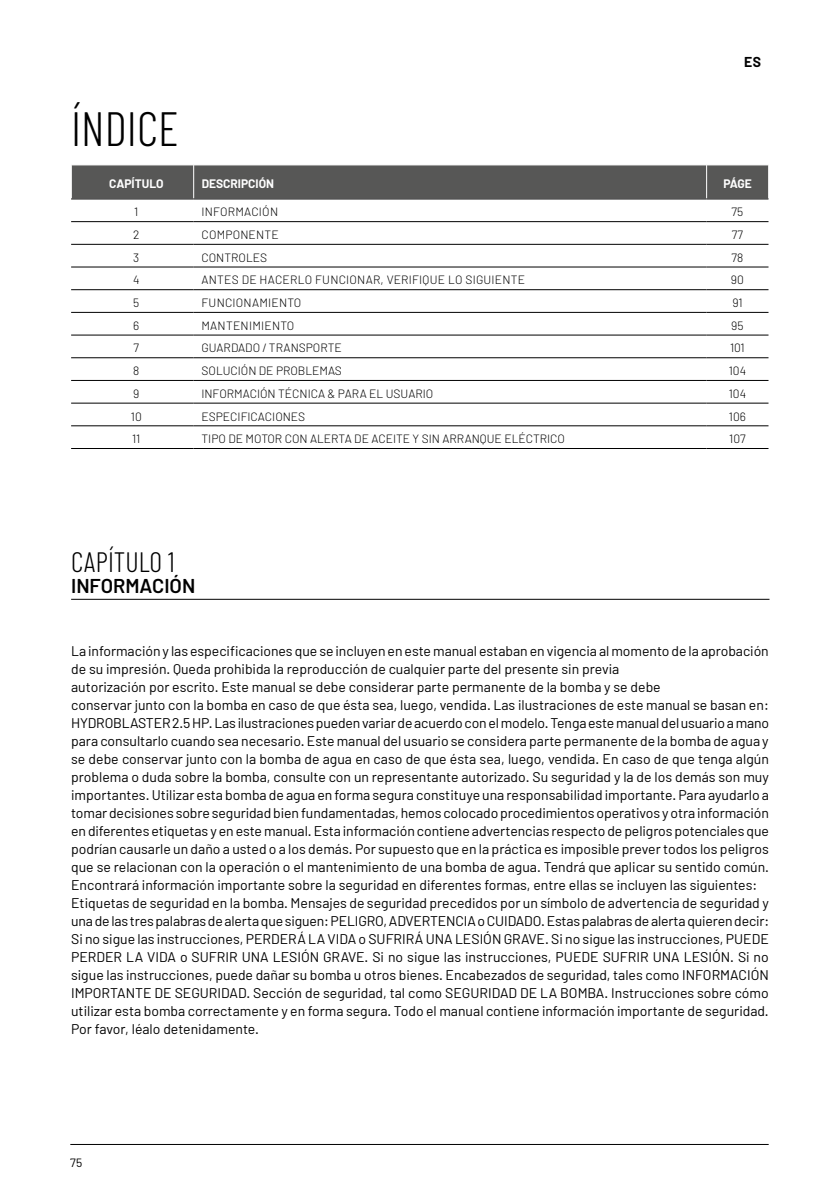
<style>
.page{position:relative;width:840px;height:1191px;background:#fff}
.page>*{position:absolute;margin:0;border:0;box-sizing:border-box;transform-origin:0 0}
.t1{font:300 48px "Barlow Condensed";color:#000}
.t2{font:300 28px "Barlow Condensed";color:#000}
.t3{font:600 20px "Barlow";color:#000}
.t4{font:14px/18px "Barlow";color:#000}
.t5{font:700 14px "Barlow";color:#000}
.t6{font:300 12px "Barlow";color:#000}
.t7{font:300 12px "Barlow";letter-spacing:.02em;color:#000}
.t8{font:700 12px "Barlow";color:#fff}
.t9{font:12px "Barlow";color:#000}
</style>
<div class="page">
<hr style="left:70px;top:1144px;width:698px;height:1px;background:#000">
<div style="left:72px;top:166px;width:695px;height:33px;background:#575756"></div>
<hr style="left:705px;top:165px;width:1px;height:34px;background:#fff">
<hr style="left:193px;top:165px;width:1px;height:34px;background:#fff">
<svg style="left:71px;top:222px;width:697px;height:205px"></svg>
<hr style="left:71px;top:221px;width:122px;height:1px;background:#000">
<hr style="left:193px;top:221px;width:513px;height:1px;background:#000">
<hr style="left:706px;top:221px;width:62px;height:1px;background:#000">
<hr style="left:71px;top:244px;width:122px;height:1px;background:#000">
<hr style="left:193px;top:244px;width:513px;height:1px;background:#000">
<hr style="left:706px;top:244px;width:62px;height:1px;background:#000">
<hr style="left:71px;top:267px;width:122px;height:1px;background:#000">
<hr style="left:193px;top:267px;width:513px;height:1px;background:#000">
<hr style="left:706px;top:267px;width:62px;height:1px;background:#000">
<hr style="left:71px;top:289px;width:122px;height:1px;background:#000">
<hr style="left:193px;top:289px;width:513px;height:1px;background:#000">
<hr style="left:706px;top:289px;width:62px;height:1px;background:#000">
<hr style="left:71px;top:312px;width:122px;height:1px;background:#000">
<hr style="left:193px;top:312px;width:513px;height:1px;background:#000">
<hr style="left:706px;top:312px;width:62px;height:1px;background:#000">
<hr style="left:71px;top:335px;width:122px;height:1px;background:#000">
<hr style="left:71px;top:357px;width:122px;height:1px;background:#000">
<hr style="left:71px;top:380px;width:122px;height:1px;background:#000">
<hr style="left:71px;top:403px;width:122px;height:1px;background:#000">
<hr style="left:71px;top:425px;width:122px;height:1px;background:#000">
<hr style="left:71px;top:448px;width:122px;height:1px;background:#000">
<hr style="left:193px;top:335px;width:513px;height:1px;background:#000">
<hr style="left:193px;top:357px;width:513px;height:1px;background:#000">
<hr style="left:193px;top:380px;width:513px;height:1px;background:#000">
<hr style="left:193px;top:403px;width:513px;height:1px;background:#000">
<hr style="left:193px;top:425px;width:513px;height:1px;background:#000">
<hr style="left:193px;top:448px;width:513px;height:1px;background:#000">
<hr style="left:706px;top:335px;width:62px;height:1px;background:#000">
<hr style="left:706px;top:357px;width:62px;height:1px;background:#000">
<hr style="left:706px;top:380px;width:62px;height:1px;background:#000">
<hr style="left:706px;top:403px;width:62px;height:1px;background:#000">
<hr style="left:706px;top:425px;width:62px;height:1px;background:#000">
<hr style="left:706px;top:448px;width:62px;height:1px;background:#000">
<hr style="left:71px;top:199px;width:122px;height:1px;background:#000">
<hr style="left:193px;top:199px;width:513px;height:1px;background:#000">
<hr style="left:706px;top:199px;width:62px;height:1px;background:#000">
<hr style="left:71px;top:599px;width:698px;height:1px;background:#000">
<p class="t5" style="left:743px;top:53px;width:18px">ES</p>
<h1 class="t1" style="left:71px;top:99px;width:109px">ÍNDICE</h1>
<p class="t8" style="left:109px;top:176px;width:56px">CAPÍTULO</p>
<p class="t8" style="left:201px;top:176px;width:74px">DESCRIPCIÓN</p>
<p class="t8" style="left:723px;top:176px;width:30px">PÁGE</p>
<p class="t6" style="left:134px;top:204px;width:6px">1</p>
<p class="t7" style="left:201px;top:204px;width:78px">INFORMACIÓN</p>
<p class="t6" style="left:731px;top:204px;width:13px">75</p>
<p class="t6" style="left:133px;top:227px;width:8px">2</p>
<p class="t7" style="left:201px;top:227px;width:79px">COMPONENTE</p>
<p class="t6" style="left:731px;top:227px;width:13px">77</p>
<p class="t6" style="left:133px;top:250px;width:8px">3</p>
<p class="t6" style="left:201px;top:250px;width:67px">CONTROLES</p>
<p class="t6" style="left:731px;top:250px;width:13px">78</p>
<p class="t6" style="left:133px;top:273px;width:8px">4</p>
<p class="t7" style="left:201px;top:273px;width:325px">ANTES DE HACERLO FUNCIONAR, VERIFIQUE LO SIGUIENTE</p>
<p class="t6" style="left:730px;top:273px;width:14px">90</p>
<p class="t6" style="left:133px;top:295px;width:8px">5</p>
<p class="t7" style="left:201px;top:295px;width:101px">FUNCIONAMIENTO</p>
<p class="t6" style="left:732px;top:295px;width:12px">91</p>
<p class="t6" style="left:133px;top:318px;width:8px">6</p>
<p class="t7" style="left:201px;top:318px;width:94px">MANTENIMIENTO</p>
<p class="t6" style="left:730px;top:318px;width:14px">95</p>
<p class="t6" style="left:133px;top:341px;width:7px">7</p>
<p class="t6" style="left:201px;top:341px;width:142px">GUARDADO / TRANSPORTE</p>
<p class="t6" style="left:729px;top:341px;width:16px">101</p>
<p class="t6" style="left:133px;top:363px;width:8px">8</p>
<p class="t6" style="left:201px;top:363px;width:142px">SOLUCIÓN DE PROBLEMAS</p>
<p class="t6" style="left:728px;top:363px;width:19px">104</p>
<p class="t6" style="left:133px;top:386px;width:8px">9</p>
<p class="t6" style="left:201px;top:386px;width:233px">INFORMACIÓN TÉCNICA &amp; PARA EL USUARIO</p>
<p class="t6" style="left:728px;top:386px;width:19px">104</p>
<p class="t6" style="left:131px;top:409px;width:12px">10</p>
<p class="t6" style="left:201px;top:409px;width:105px">ESPECIFICACIONES</p>
<p class="t6" style="left:728px;top:409px;width:19px">106</p>
<p class="t6" style="left:132px;top:431px;width:10px">11</p>
<p class="t6" style="left:201px;top:431px;width:365px">TIPO DE MOTOR CON ALERTA DE ACEITE Y SIN ARRANQUE ELÉCTRICO</p>
<p class="t6" style="left:728px;top:431px;width:18px">107</p>
<h2 class="t2" style="left:71px;top:545px;width:105px">CAPÍTULO 1</h2>
<h3 class="t3" style="left:71px;top:573px;width:126px">INFORMACIÓN</h3>
<p class="t4" style="left:71px;top:641px;width:699px">La información y las especificaciones que se incluyen en este manual estaban en vigencia al momento de la aprobación de su impresión. Queda prohibida la reproducción de cualquier parte del presente sin previa<br>autorización por escrito. Este manual se debe considerar parte permanente de la bomba y se debe<br>conservar junto con la bomba en caso de que ésta sea, luego, vendida. Las ilustraciones de este manual se basan en:<br>HYDROBLASTER 2.5 HP. Las ilustraciones pueden variar de acuerdo con el modelo. Tenga este manual del usuario a mano para consultarlo cuando sea necesario. Este manual del usuario se considera parte permanente de la bomba de agua y se debe conservar junto con la bomba de agua en caso de que ésta sea, luego, vendida. En caso de que tenga algún problema o duda sobre la bomba, consulte con un representante autorizado. Su seguridad y la de los demás son muy importantes. Utilizar esta bomba de agua en forma segura constituye una responsabilidad importante. Para ayudarlo a tomar decisiones sobre seguridad bien fundamentadas, hemos colocado procedimientos operativos y otra información en diferentes etiquetas y en este manual. Esta información contiene advertencias respecto de peligros potenciales que podrían causarle un daño a usted o a los demás. Por supuesto que en la práctica es imposible prever todos los peligros que se relacionan con la operación o el mantenimiento de una bomba de agua. Tendrá que aplicar su sentido común.<br>Encontrará información importante sobre la seguridad en diferentes formas, entre ellas se incluyen las siguientes:<br>Etiquetas de seguridad en la bomba. Mensajes de seguridad precedidos por un símbolo de advertencia de seguridad y una de las tres palabras de alerta que siguen: PELIGRO, ADVERTENCIA o CUIDADO. Estas palabras de alerta quieren decir:<br>Si no sigue las instrucciones, PERDERÁ LA VIDA o SUFRIRÁ UNA LESIÓN GRAVE. Si no sigue las instrucciones, PUEDE PERDER LA VIDA o SUFRIR UNA LESIÓN GRAVE. Si no sigue las instrucciones, PUEDE SUFRIR UNA LESIÓN. Si no sigue las instrucciones, puede dañar su bomba u otros bienes. Encabezados de seguridad, tales como INFORMACIÓN IMPORTANTE DE SEGURIDAD. Sección de seguridad, tal como SEGURIDAD DE LA BOMBA. Instrucciones sobre cómo utilizar esta bomba correctamente y en forma segura. Todo el manual contiene información importante de seguridad.<br>Por favor, léalo detenidamente.</p>
<p class="t9" style="left:70px;top:1154px;width:13px">75</p>
</div>
